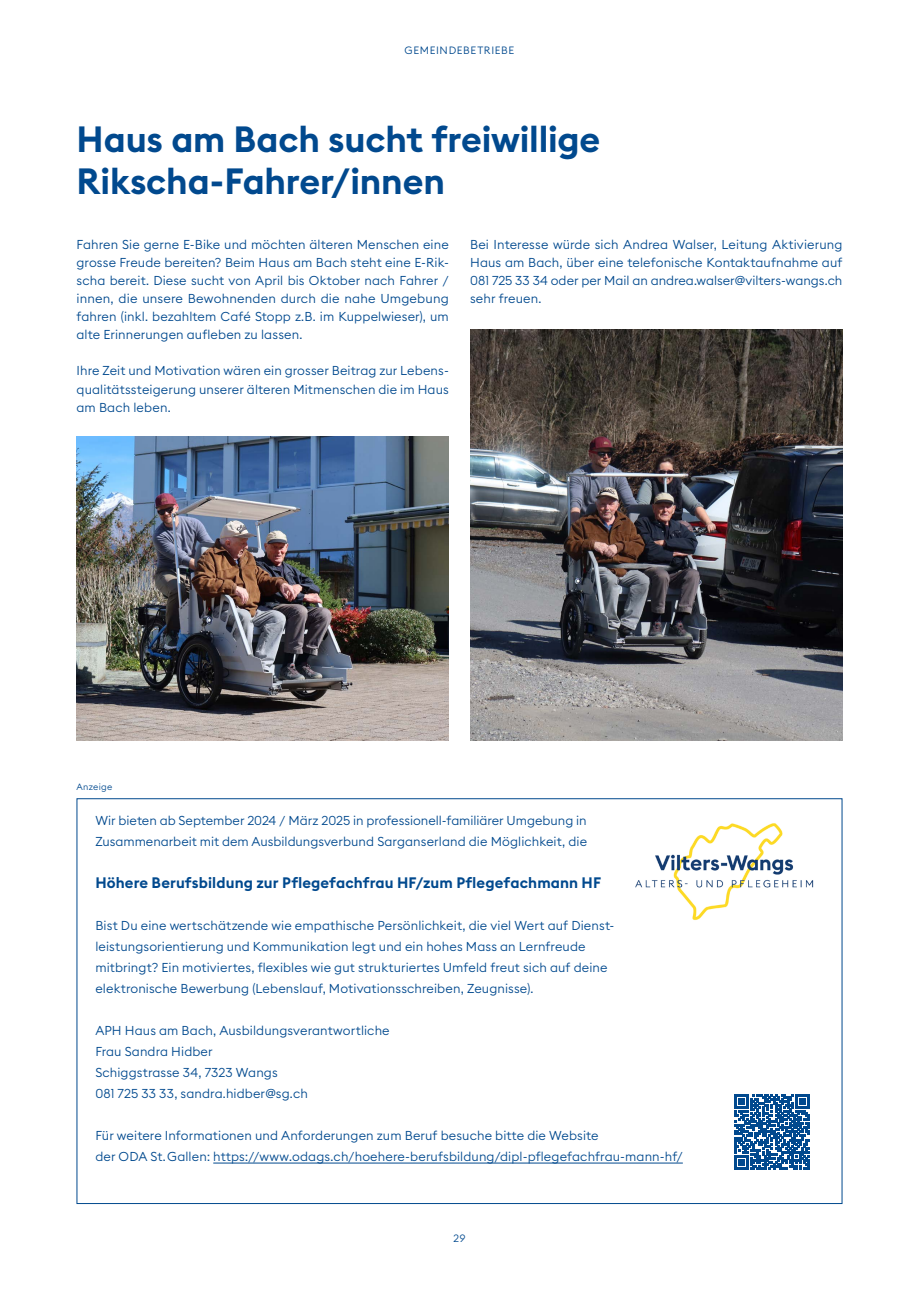
<style>
.page{position:relative;width:919px;height:1289px;background:#fff}
.page>*{position:absolute;margin:0;border:0;box-sizing:border-box;transform-origin:0 0}
.H1_-_blau{font:600 36px/42px "Euclid Square";letter-spacing:-.005em;color:#01498e}
.Lead_ohne_Einzug{font:600 15px "Euclid Square";letter-spacing:.01em;color:#01498e}
.Lead_ohne_Einzug-2{font:300 12.75px/21px "Euclid Square";letter-spacing:.01em;color:#01498e}
.Grundtext{font:300 12.75px/18px "Euclid Square";letter-spacing:.01em;color:#01498e;text-align:justify}
.Rubrik{font:300 10.5px "Euclid Square";letter-spacing:.065em;color:#01498e}
.Copyright_Bild{font:300 9px "Euclid Square";letter-spacing:.03em;color:#01498e}
</style>
<div class="page">
<img style="left:77px;top:437px;width:372px;height:304px">
<img style="left:470px;top:329px;width:372px;height:412px">
<hr style="left:213px;top:1162px;width:469px;height:1px;background:#01498e">
<svg style="left:734px;top:1094px;width:75px;height:75px"></svg>
<img style="left:635px;top:823px;width:179px;height:97px">
<p class="Rubrik" style="left:404px;top:44px;width:111px">GEMEINDEBETRIEBE</p>
<p class="H1_-_blau" style="left:77px;top:119px;width:525px">Haus am Bach sucht freiwillige<br>Rikscha-Fahrer/innen</p>
<p class="Grundtext" style="left:77px;top:236px;width:374px">Fahren Sie gerne E-Bike und möchten älteren Menschen eine grosse Freude bereiten? Beim Haus am Bach steht eine E-Rik&shy;scha bereit. Diese sucht von April bis Oktober nach Fahrer / innen, die unsere Bewohnenden durch die nahe Umgebung fahren (inkl. bezahltem Café Stopp z.B. im Kuppelwieser), um alte Erinnerungen aufleben zu lassen.</p>
<p class="Grundtext" style="left:77px;top:362px;width:374px">Ihre Zeit und Motivation wären ein grosser Beitrag zur Lebens&shy;qualitätssteigerung unserer älteren Mitmenschen die im Haus am Bach leben.</p>
<p class="Grundtext" style="left:470px;top:236px;width:374px">Bei Interesse würde sich Andrea Walser, Leitung Aktivierung Haus am Bach, über eine telefonische Kontaktaufnahme auf 081 725 33 34 oder per Mail an andrea.walser@vilters-wangs.ch sehr freuen.</p>
<p class="Copyright_Bild" style="left:77px;top:780px;width:37px">Anzeige</p>
<p class="Lead_ohne_Einzug-2" style="left:95px;top:810px;width:493px">Wir bieten ab September 2024 / März 2025 in professionell-familiärer Umgebung in<br>Zusammenarbeit mit dem Ausbildungsverbund Sarganserland die Möglichkeit, die</p>
<p class="Lead_ohne_Einzug" style="left:95px;top:873px;width:507px">Höhere Berufsbildung zur Pflegefachfrau HF/zum Pflegefachmann HF</p>
<p class="Lead_ohne_Einzug-2" style="left:95px;top:915px;width:520px">Bist Du eine wertschätzende wie empathische Persönlichkeit, die viel Wert auf Dienst&shy;leistungsorientierung und Kommunikation legt und ein hohes Mass an Lernfreude mitbringt? Ein motiviertes, flexibles wie gut strukturiertes Umfeld freut sich auf deine elektronische Bewerbung (Lebenslauf, Motivationsschreiben, Zeugnisse).</p>
<p class="Lead_ohne_Einzug-2" style="left:95px;top:1020px;width:296px">APH Haus am Bach, Ausbildungsverantwortliche</p>
<p class="Lead_ohne_Einzug-2" style="left:95px;top:1041px;width:119px">Frau Sandra Hidber</p>
<p class="Lead_ohne_Einzug-2" style="left:95px;top:1062px;width:184px">Schiggstrasse 34, 7323 Wangs</p>
<p class="Lead_ohne_Einzug-2" style="left:95px;top:1083px;width:214px">081 725 33 33, sandra.hidber@sg.ch</p>
<p class="Lead_ohne_Einzug-2" style="left:95px;top:1125px;width:505px">Für weitere Informationen und Anforderungen zum Beruf besuche bitte die Website</p>
<p class="Lead_ohne_Einzug-2" style="left:95px;top:1146px;width:589px">der ODA St. Gallen: https://www.odags.ch/hoehere-berufsbildung/dipl-pflegefachfrau-mann-hf/</p>
<p class="Rubrik" style="left:453px;top:1231px;width:14px">29</p>
</div>
